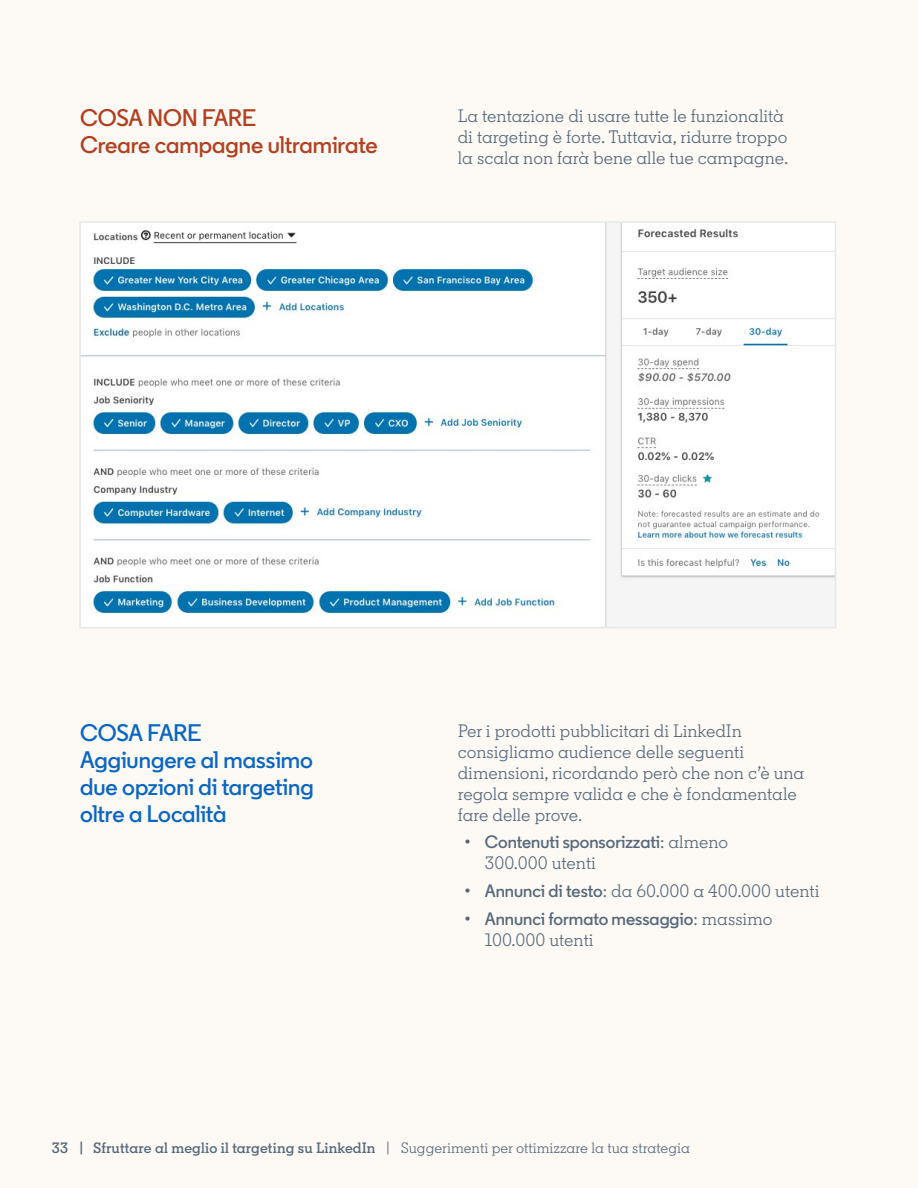
<style>
.page{position:relative;width:918px;height:1188px;background:#fdfaf5}
.page>*{position:absolute;margin:0;border:0;box-sizing:border-box;transform-origin:0 0}
.t1{font:600 24px/27px "Community";color:#0a66c2}
.t2{font:600 24px/27px "Community";color:#b24020}
.t3{font:18px/21px "Community Slab";color:#56687a}
.t4{font:600 18px "Community";color:#56687a}
.t5{font:600 15px "Community Slab";letter-spacing:.01em;color:#56687a}
.s1{font-family:"Community Slab"}
.s2{font-family:"Community Slab";font-weight:400}
.s3{font-weight:600}
.s4{font-family:"Community";font-weight:600}
.s5{font-weight:400}
</style>
<div class="page">
<img style="left:82px;top:224px;width:751px;height:401px">
<div style="left:79px;top:221px;width:757px;height:407px;border:2px solid #e6e7e8"></div>
<h1 class="t2" style="left:80px;top:104px;width:299px">COSA NON FARE<br>Creare campagne ultramirate</h1>
<p class="t3" style="left:458px;top:105px;width:332px">La tentazione di usare tutte le funzionalità di targeting è forte. Tuttavia, ridurre troppo la scala non farà bene alle tue campagne.</p>
<h1 class="t1" style="left:80px;top:719px;width:235px">COSA FARE<br>Aggiungere al massimo due opzioni di targeting oltre a Località</h1>
<p class="t3" style="left:458px;top:720px;width:348px">Per i prodotti pubblicitari di LinkedIn consigliamo audience delle seguenti dimensioni, ricordando però che non c’è una regola sempre valida e che è fondamentale fare delle prove.</p>
<p class="t4" style="left:465px;top:831px;width:265px"><span class="s1">•</span> Contenuti sponsorizzati<span class="s2">: almeno</span></p>
<p class="t3" style="left:485px;top:853px;width:113px">300.000 utenti</p>
<p class="t3" style="left:465px;top:880px;width:356px"><span class="s3">•</span> <span class="s4">Annunci di testo</span>: da 60.000 a 400.000 utenti</p>
<p class="t4" style="left:465px;top:908px;width:309px"><span class="s1">•</span> Annunci formato messaggio<span class="s2">: massimo</span></p>
<p class="t3" style="left:485px;top:929px;width:110px">100.000 utenti</p>
<p class="t5" style="left:52px;top:1138px;width:640px">33 | Sfruttare al meglio il targeting su LinkedIn <span class="s5">| Suggerimenti per ottimizzare la tua strategia</span></p>
</div>
